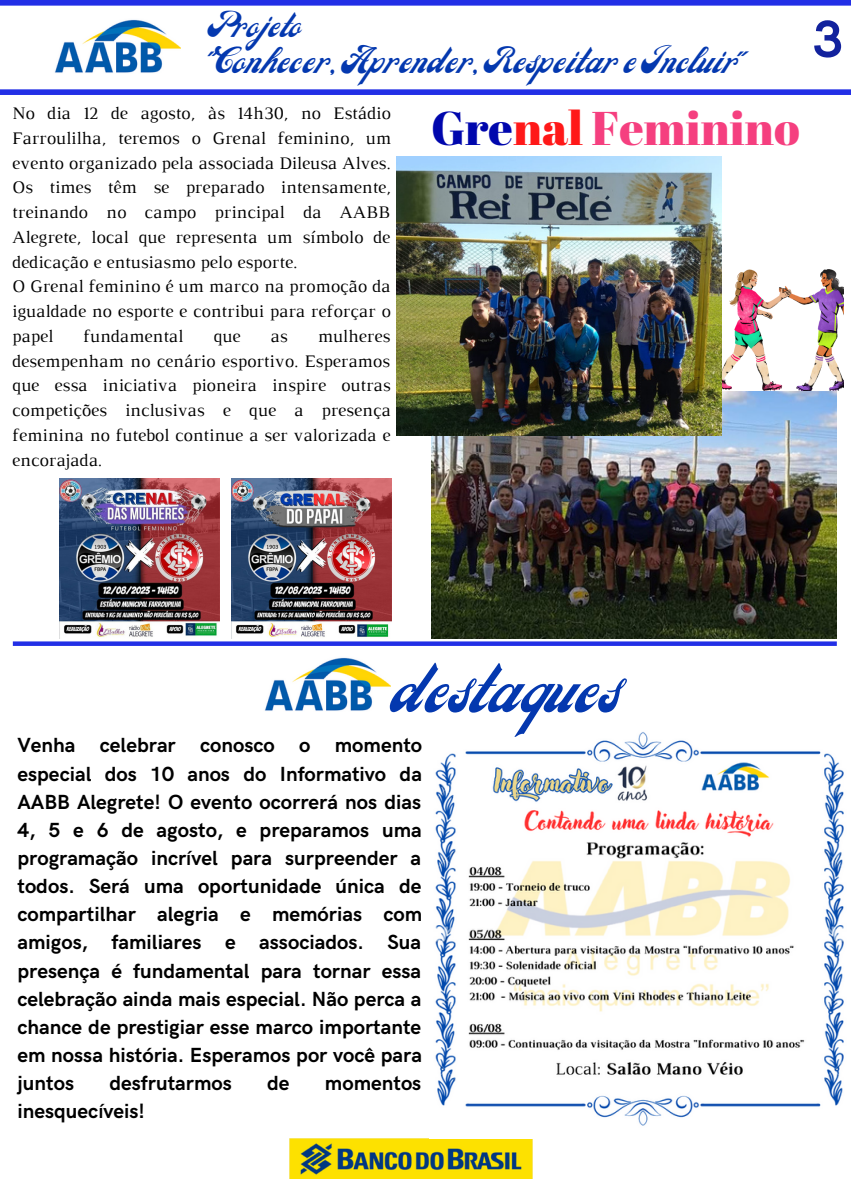
<style>
.page{position:relative;width:851px;height:1191px;background:#fff}
.page>*{position:absolute;margin:0;border:0;box-sizing:border-box;transform-origin:0 0}
.t1{font:54px "Carlsonscript";color:#0438af}
.t2{font:700 52.5px "HK Grotesk";color:#12229d}
.t3{font:47.25px "Abril Fatface";color:#f53f7f}
.t4{font:28.5px "Carlsonscript";color:#0438af}
.t5{font:27px "Carlsonscript";color:#0438af}
.t6{font:700 20.55px/28.2px "HK Grotesk";color:#000;text-align:justify}
.t7{font:18px/24.8px "Luthier";color:#000;text-align:justify}
.s1{color:#0007ad}
.s2{color:#ff1818}
</style>
<div class="page">
<div style="left:0;top:89px;width:850px;height:6px;background:#222fe6"></div>
<img style="left:54px;top:19px;width:127px;height:54px">
<div style="left:0;top:0;width:850px;height:6px;background:#222fe6"></div>
<img style="left:289px;top:1138px;width:243px;height:40px">
<img style="left:722px;top:269px;width:121px;height:123px">
<div style="left:13px;top:641px;width:823px;height:5px;background:#222fe6"></div>
<img style="left:431px;top:392px;width:405px;height:246px">
<img style="left:396px;top:156px;width:325px;height:279px">
<img style="left:60px;top:478px;width:160px;height:159px">
<img style="left:231px;top:478px;width:160px;height:160px">
<img style="left:264px;top:657px;width:126px;height:54px">
<img style="left:435px;top:732px;width:409px;height:394px">
<p class="t5" style="left:208px;top:12px;width:95px">Projeto</p>
<p class="t4" style="left:208px;top:46px;width:539px">"Conhecer, Aprender, Respeitar e Incluir"</p>
<p class="t7" style="left:12px;top:102px;width:380px">No dia 12 de agosto, às 14h30, no Estádio Farroulilha, teremos o Grenal feminino, um evento organizado pela associada Dileusa Alves.</p>
<p class="t7" style="left:12px;top:176px;width:380px">Os times têm se preparado intensamente, treinando no campo principal da AABB Alegrete, local que representa um símbolo de dedicação e entusiasmo pelo esporte.</p>
<p class="t7" style="left:12px;top:275px;width:380px">O Grenal feminino é um marco na promoção da igualdade no esporte e contribui para reforçar o papel</p>
<p class="t7" style="left:83px;top:325px;width:102px">fundamental</p>
<p class="t7" style="left:213px;top:325px;width:29px">que</p>
<p class="t7" style="left:270px;top:325px;width:19px">as</p>
<p class="t7" style="left:12px;top:325px;width:380px;text-indent:305px">mulheres desempenham no cenário esportivo. Esperamos que essa iniciativa pioneira inspire outras competições inclusivas e que a presença feminina no futebol continue a ser valorizada e encorajada.</p>
<p class="t3" style="left:431px;top:95px;width:370px"><span class="s1">Gre</span><span class="s2">nal</span> Feminino</p>
<p class="t2" style="left:812px;top:10px;width:32px">3</p>
<p class="t1" style="left:391px;top:661px;width:231px">destaques</p>
<p class="t6" style="left:17px;top:732px;width:406px">Venha celebrar conosco o momento especial dos 10 anos do Informativo da AABB Alegrete! O evento ocorrerá nos dias 4, 5 e 6 de agosto, e preparamos uma programação incrível para surpreender a todos. Será uma oportunidade única de compartilhar alegria e memórias com amigos, familiares e associados. Sua presença é fundamental para tornar essa celebração ainda mais especial. Não perca a chance de prestigiar esse marco importante em nossa história. Esperamos por você para juntos</p>
<p class="t6" style="left:109px;top:1069px;width:124px">desfrutarmos</p>
<p class="t6" style="left:267px;top:1069px;width:24px">de</p>
<p class="t6" style="left:325px;top:1069px;width:98px">momentos</p>
<p class="t6" style="left:17px;top:1097px;width:129px">inesquecíveis!</p>
</div>
